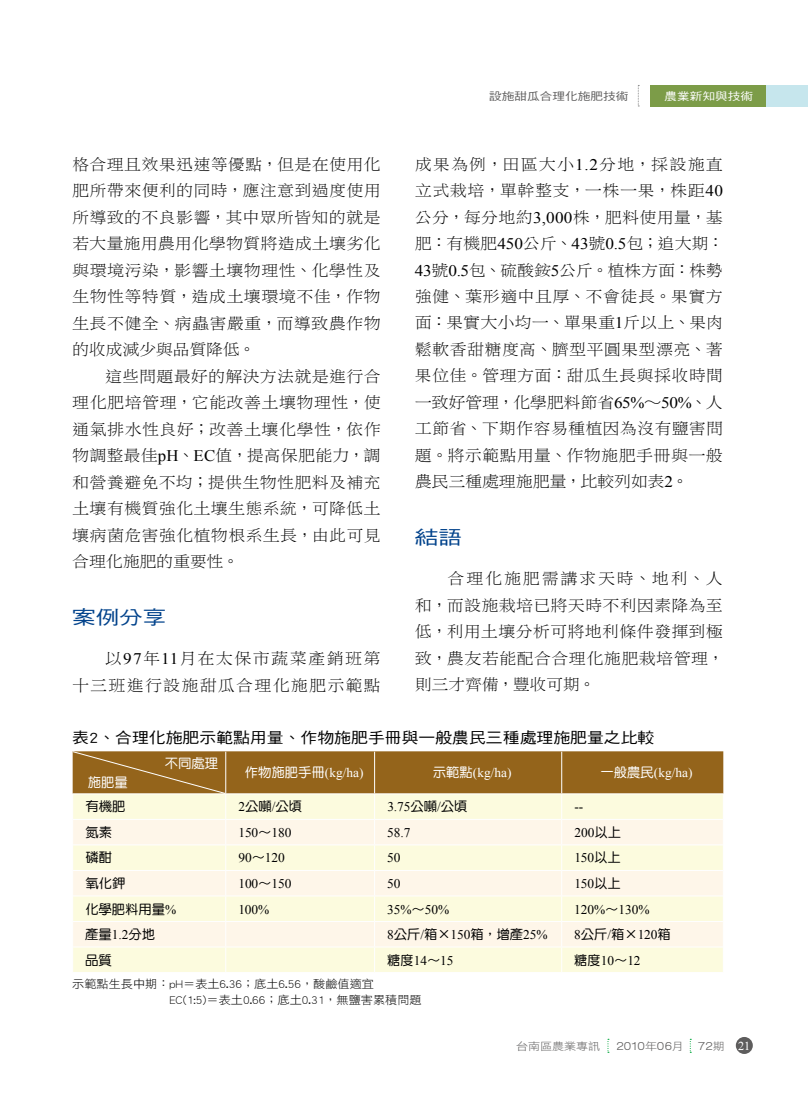
<style>
.page{position:relative;width:808px;height:1106px;background:#fff}
.page>*{position:absolute;margin:0;border:0;box-sizing:border-box;transform-origin:0 0}
.t1{font:18.9px "DF Hei Std W5";color:#00428b;scale:1.24 1}
.t2{font:16.2px/26.4px "DF Li Song Std W3";letter-spacing:.01em;color:#000;text-align:justify;scale:1.07 1}
.t3{font:16.2px/26.4px "DF Li Song Std W3";letter-spacing:.06em;color:#000;text-align:right;scale:1.07 1}
.t4{font:15.3px "DF Hei Std W5";color:#000;scale:1.11 1}
.t5{font:13.2px "Times New Roman";letter-spacing:-.005em;color:#000}
.t6{font:13.2px "Times New Roman";color:#fff}
.t7{font:13.2px "DF Yuan Std W5";letter-spacing:-.005em;color:#000}
.t8{font:13.2px "DF Yuan Std W5";letter-spacing:-.005em;color:#fff}
.t9{font:11.55px/15.9px "DF Hei Std W3";color:#000;scale:1.05 1}
.t10{font:10.8px "DF Hei Std W5";letter-spacing:.005em;color:#5e5d5d;scale:1.17 1}
.t11{font:10.8px "DF Hei Std W5";letter-spacing:.005em;color:#fff;scale:1.17 1}
.t12{font:10.5px "DF Hei Std W3";color:#5e5d5d;scale:1.14 1}
.t13{font:800 10.5px "AR Roman 1";color:#fff}
.t14{font:500 10.2px "AR Gothic 1";letter-spacing:-.005em;color:#5e5d5d;scale:1.19 1}
.s1{font-family:"DF Hei Std W3"}
.s2{font-family:"Times New Roman"}
.s3{font-family:"DF Yuan Std W5"}
.s4{font-family:"DF Hei Std W3";font-weight:400;font-size:10.5px}
</style>
<div class="page">
<div style="left:736px;top:1037px;width:17px;height:17px;background:#5e5d5d;border-radius:50%"></div>
<svg style="left:607px;top:1038px;width:2px;height:14px"></svg>
<div style="left:651px;top:85px;width:157px;height:21px;background:#7c9c48"></div>
<svg style="left:638px;top:85px;width:1px;height:22px"></svg>
<div style="left:766px;top:85px;width:42px;height:21px;background:#c6e6ed"></div>
<svg style="left:72px;top:751px;width:652px;height:221px;background:#e9ddbe"></svg>
<p class="t10" style="left:489px;top:90px;width:121px">設施甜瓜合理化施肥技術</p>
<p class="t11" style="left:664px;top:90px;width:77px">農業新知與技術</p>
<p class="t2" style="left:415px;top:150px;width:291px">成果為例<span class="s1">，</span>田區大小<span class="s2">1.2</span>分地<span class="s1">，</span>採設施直立式栽培<span class="s1">，</span>單幹整支<span class="s1">，</span>一株一果<span class="s1">，</span>株距<span class="s2">40</span>公分<span class="s1">，</span>每分地約<span class="s2">3,000</span>株<span class="s1">，</span>肥料使用量<span class="s1">，</span>基肥<span class="s1">：</span>有機肥<span class="s2">450</span>公斤<span class="s1">、</span><span class="s2">43</span>號<span class="s2">0.5</span>包<span class="s1">；</span>追大期<span class="s1">：</span><span class="s2">43</span>號<span class="s2">0.5</span>包<span class="s1">、</span>硫酸銨<span class="s2">5</span>公斤<span class="s1">。</span>植株方面<span class="s1">：</span>株勢強健<span class="s1">、</span>葉形適中且厚<span class="s1">、</span>不會徒長<span class="s1">。</span>果實方面<span class="s1">：</span>果實大小均一<span class="s1">、</span>單果重<span class="s2">1</span>斤以上<span class="s1">、</span>果肉鬆軟香甜糖度高<span class="s1">、</span>臍型平圓果型漂亮<span class="s1">、</span>著果位佳<span class="s1">。</span>管理方面<span class="s1">：</span>甜瓜生長與採收時間一致好管理<span class="s1">，</span>化學肥料節省<span class="s2">65%</span><span class="s1">∼</span><span class="s2">50%</span><span class="s1">、</span>人工節省<span class="s1">、</span>下期作容易種植因為沒有鹽害問題<span class="s1">。</span>將示範點用量<span class="s1">、</span>作物施肥手冊與一般農民三種處理施肥量<span class="s1">，</span>比較列如表<span class="s2">2</span><span class="s1">。</span></p>
<p class="t1" style="left:415px;top:527px;width:39px">結語</p>
<p class="t2" style="left:415px;top:565px;width:291px;text-indent:33px">合理化施肥需講求天時<span class="s1">、</span>地利<span class="s1">、</span>人和<span class="s1">，</span>而設施栽培已將天時不利因素降為至低<span class="s1">，</span>利用土壤分析可將地利條件發揮到極致<span class="s1">，</span>農友若能配合合理化施肥栽培管理<span class="s1">，</span>則三才齊備<span class="s1">，</span>豐收可期<span class="s1">。</span></p>
<p class="t2" style="left:72px;top:151px;width:290px">格合理且效果迅速等優點<span class="s1">，</span>但是在使用化肥所帶來便利的同時<span class="s1">，</span>應注意到過度使用所導致的不良影響<span class="s1">，</span>其中眾所皆知的就是若大量施用農用化學物質將造成土壤劣化與環境污染<span class="s1">，</span>影響土壤物理性<span class="s1">、</span>化學性及生物性等特質<span class="s1">，</span>造成土壤環境不佳<span class="s1">，</span>作物生長不健全<span class="s1">、</span>病蟲害嚴重<span class="s1">，</span>而導致農作物的收成減少與品質降低<span class="s1">。</span></p>
<p class="t2" style="left:72px;top:362px;width:290px;text-indent:33px">這些問題最好的解決方法就是進行合理化肥培管理<span class="s1">，</span>它能改善土壤物理性<span class="s1">，</span>使通氣排水性良好<span class="s1">；</span>改善土壤化學性<span class="s1">，</span>依作物調整最佳<span class="s2">pH</span><span class="s1">、</span><span class="s2">EC</span>值<span class="s1">，</span>提高保肥能力<span class="s1">，</span>調和營養避免不均<span class="s1">；</span>提供生物性肥料及補充土壤有機質強化土壤生態系統<span class="s1">，</span>可降低土壤病菌危害強化植物根系生長<span class="s1">，</span>由此可見合理化施肥的重要性<span class="s1">。</span></p>
<p class="t1" style="left:72px;top:607px;width:77px">案例分享</p>
<p class="t3" style="left:72px;top:645px;width:290px">以<span class="s2">97</span>年<span class="s2">11</span>月在太保市蔬菜產銷班第<br>十三班進行設施甜瓜合理化施肥示範點</p>
<p class="t4" style="left:72px;top:729px;width:526px">表2、合理化施肥示範點用量、作物施肥手冊與一般農民三種處理施肥量之比較</p>
<p class="t8" style="left:165px;top:756px;width:55px">不同處理</p>
<p class="t8" style="left:88px;top:775px;width:42px">施肥量</p>
<p class="t6" style="left:245px;top:764px;width:120px"><span class="s3">作物施肥手冊</span>(kg/ha)</p>
<p class="t6" style="left:433px;top:764px;width:80px"><span class="s3">示範點</span>(kg/ha)</p>
<p class="t6" style="left:601px;top:764px;width:93px"><span class="s3">一般農民</span>(kg/ha)</p>
<p class="t7" style="left:85px;top:799px;width:42px">有機肥</p>
<p class="t7" style="left:239px;top:799px;width:65px"><span class="s2">2</span>公噸<span class="s2">/</span>公頃</p>
<p class="t5" style="left:387px;top:798px;width:82px">3.75<span class="s3">公噸</span>/<span class="s3">公頃</span></p>
<p class="t5" style="left:574px;top:798px;width:10px">--</p>
<p class="t7" style="left:85px;top:825px;width:28px">氮素</p>
<p class="t5" style="left:238px;top:823px;width:54px">150<span class="s3">～</span>180</p>
<p class="t5" style="left:387px;top:823px;width:25px">58.7</p>
<p class="t5" style="left:574px;top:823px;width:48px">200<span class="s3">以上</span></p>
<p class="t7" style="left:85px;top:850px;width:28px">磷酣</p>
<p class="t5" style="left:238px;top:849px;width:48px">90<span class="s3">～</span>120</p>
<p class="t5" style="left:387px;top:849px;width:15px">50</p>
<p class="t5" style="left:574px;top:849px;width:48px">150<span class="s3">以上</span></p>
<p class="t7" style="left:85px;top:876px;width:42px">氧化鉀</p>
<p class="t5" style="left:238px;top:874px;width:54px">100<span class="s3">～</span>150</p>
<p class="t5" style="left:387px;top:874px;width:15px">50</p>
<p class="t5" style="left:574px;top:874px;width:48px">150<span class="s3">以上</span></p>
<p class="t7" style="left:85px;top:901px;width:93px">化學肥料用量<span class="s2">%</span></p>
<p class="t5" style="left:238px;top:900px;width:33px">100%</p>
<p class="t5" style="left:387px;top:900px;width:64px">35%<span class="s3">～</span>50%</p>
<p class="t5" style="left:574px;top:900px;width:77px">120%<span class="s3">～</span>130%</p>
<p class="t7" style="left:85px;top:927px;width:71px">產量<span class="s2">1.2</span>分地</p>
<p class="t5" style="left:387px;top:925px;width:162px">8<span class="s3">公斤</span>/<span class="s3">箱×</span>150<span class="s3">箱，增產</span>25%</p>
<p class="t5" style="left:574px;top:925px;width:98px">8<span class="s3">公斤</span>/<span class="s3">箱×</span>120<span class="s3">箱</span></p>
<p class="t7" style="left:85px;top:952px;width:28px">品質</p>
<p class="t5" style="left:387px;top:951px;width:68px"><span class="s3">糖度</span>14<span class="s3">～</span>15</p>
<p class="t5" style="left:574px;top:951px;width:68px"><span class="s3">糖度</span>10<span class="s3">～</span>12</p>
<p class="t9" style="left:169px;top:976px;width:242px;text-indent:-97px">示範點生長中期：pH＝表土6.36；底土6.56，酸鹼值適宜<br>EC(1:5)＝表土0.66；底土0.31，無鹽害累積問題</p>
<p class="t12" style="left:516px;top:1040px;width:75px">台南區農業專訊</p>
<p class="t14" style="left:616px;top:1041px;width:58px">2010<span class="s4">年</span>06<span class="s4">月</span></p>
<p class="t14" style="left:698px;top:1041px;width:24px">72<span class="s4">期</span></p>
<p class="t13" style="left:738px;top:1040px;width:14px">21</p>
</div>
